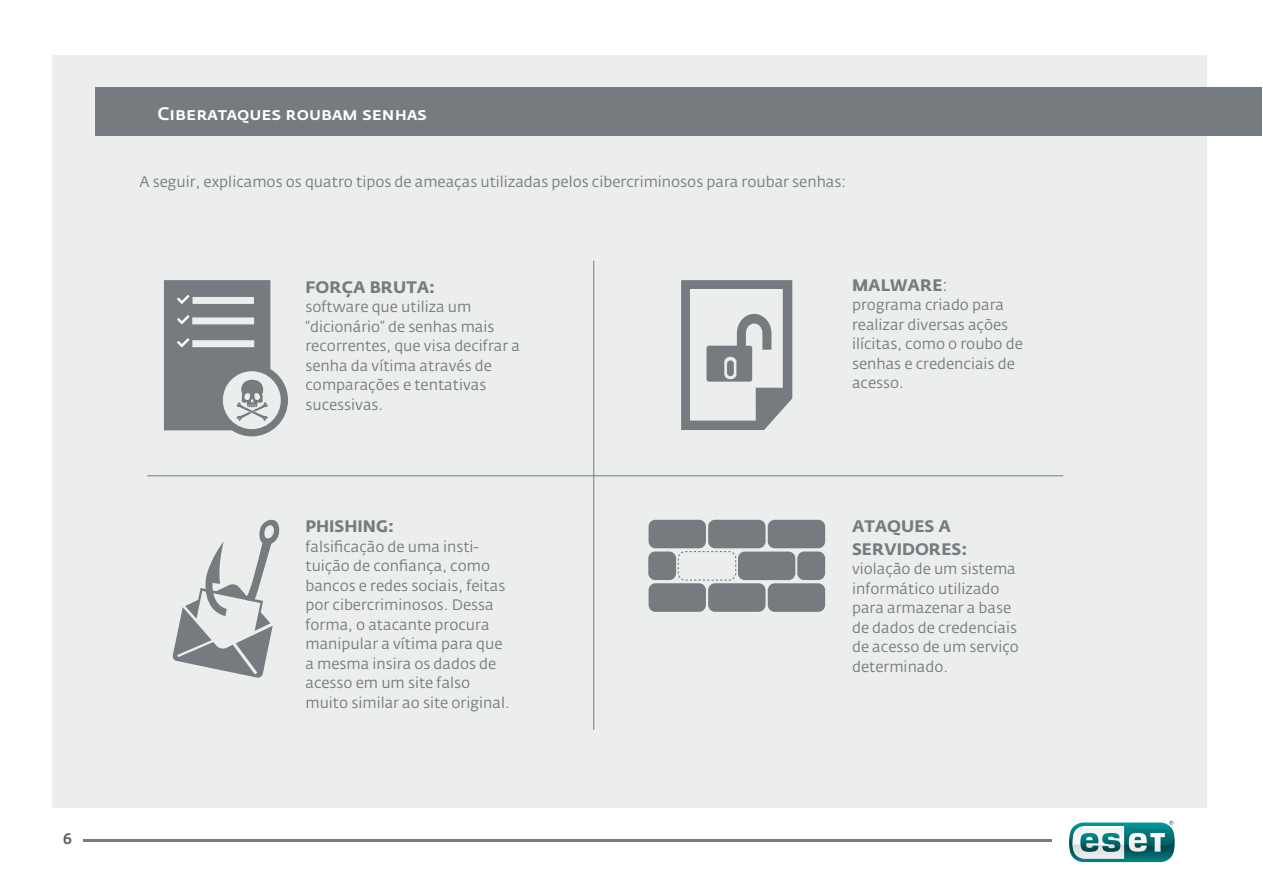
<style>
.page{position:relative;width:1263px;height:893px;background:#fff}
.page>*{position:absolute;margin:0;border:0;box-sizing:border-box;transform-origin:0 0}
.t1{font:500 18px "Fedra Sans Alt Pro";color:#fff}
.t2{font:700 16.5px/22.5px "Fedra Sans Alt Pro";color:#767b7f}
.t3{font:15px/19.5px "Fedra Sans Alt Pro";color:#767b7f}
.t4{font:500 15px "Fedra Sans Alt Pro";color:#5a5e61}
.s1{font-weight:400}
</style>
<div class="page">
<div style="left:52px;top:55px;width:1155px;height:752px;background:#eceded"></div>
<div style="left:94px;top:87px;width:1167px;height:49px;background:#767b7f"></div>
<hr style="left:83px;top:839px;width:969px;height:2px;background:#767b7f">
<svg style="left:1069px;top:821px;width:106px;height:41px"></svg>
<svg style="left:681px;top:280px;width:111px;height:150px"></svg>
<div style="left:727px;top:360px;width:7px;height:16px;background:#767b7f;border-radius:3px"></div>
<svg style="left:172px;top:519px;width:108px;height:159px"></svg>
<div style="left:648px;top:520px;width:58px;height:28px;background:#767b7f;border-radius:7px"></div>
<div style="left:678px;top:551px;width:58px;height:30px;border:1px dashed #767b7f;border-radius:7px"></div>
<div style="left:738px;top:552px;width:57px;height:28px;background:#767b7f;border-radius:7px"></div>
<div style="left:708px;top:520px;width:57px;height:28px;background:#767b7f;border-radius:7px"></div>
<div style="left:648px;top:583px;width:58px;height:29px;background:#767b7f;border-radius:7px"></div>
<div style="left:708px;top:583px;width:57px;height:29px;background:#767b7f;border-radius:7px"></div>
<div style="left:768px;top:583px;width:57px;height:29px;background:#767b7f;border-radius:7px"></div>
<div style="left:768px;top:520px;width:57px;height:28px;background:#767b7f;border-radius:7px"></div>
<div style="left:648px;top:551px;width:28px;height:29px;background:#767b7f;border-radius:7px"></div>
<div style="left:797px;top:551px;width:28px;height:29px;background:#767b7f;border-radius:7px"></div>
<hr style="left:593px;top:261px;width:1px;height:469px;background:#767b7f">
<hr style="left:147px;top:475px;width:916px;height:1px;background:#767b7f">
<svg style="left:164px;top:280px;width:124px;height:156px"></svg>
<p class="t4" style="left:63px;top:830px;width:11px">6</p>
<p class="t1" style="left:157px;top:103px;width:271px">Ciberataques roubam senhas</p>
<p class="t3" style="left:139px;top:172px;width:708px">A seguir, explicamos os quatro tipos de ameaças utilizadas pelos cibercriminosos para roubar senhas:</p>
<p class="t2" style="left:305px;top:276px;width:131px">FORÇA BRUTA:</p>
<p class="t3" style="left:305px;top:297px;width:216px">software que utiliza um “dicionário” de senhas mais recorrentes, que visa decifrar a senha da vítima através de comparações e tentativas sucessivas.</p>
<p class="t2" style="left:852px;top:274px;width:97px">MALWARE<span class="s1">:</span></p>
<p class="t3" style="left:852px;top:295px;width:172px">programa criado para realizar diversas ações ilícitas, como o roubo de senhas e credenciais de acesso.</p>
<p class="t2" style="left:305px;top:515px;width:90px">PHISHING:</p>
<p class="t3" style="left:305px;top:537px;width:206px">falsificação de uma insti&shy;tuição de confiança, como bancos e redes sociais, feitas por cibercriminosos. Dessa forma, o atacante procura manipular a vítima para que a mesma insira os dados de acesso em um site falso muito similar ao site original.</p>
<p class="t2" style="left:852px;top:515px;width:117px">ATAQUES A<br>SERVIDORES:</p>
<p class="t3" style="left:852px;top:559px;width:168px">violação de um sistema informático utilizado para armazenar a base de dados de credenciais de acesso de um serviço determinado.</p>
</div>
